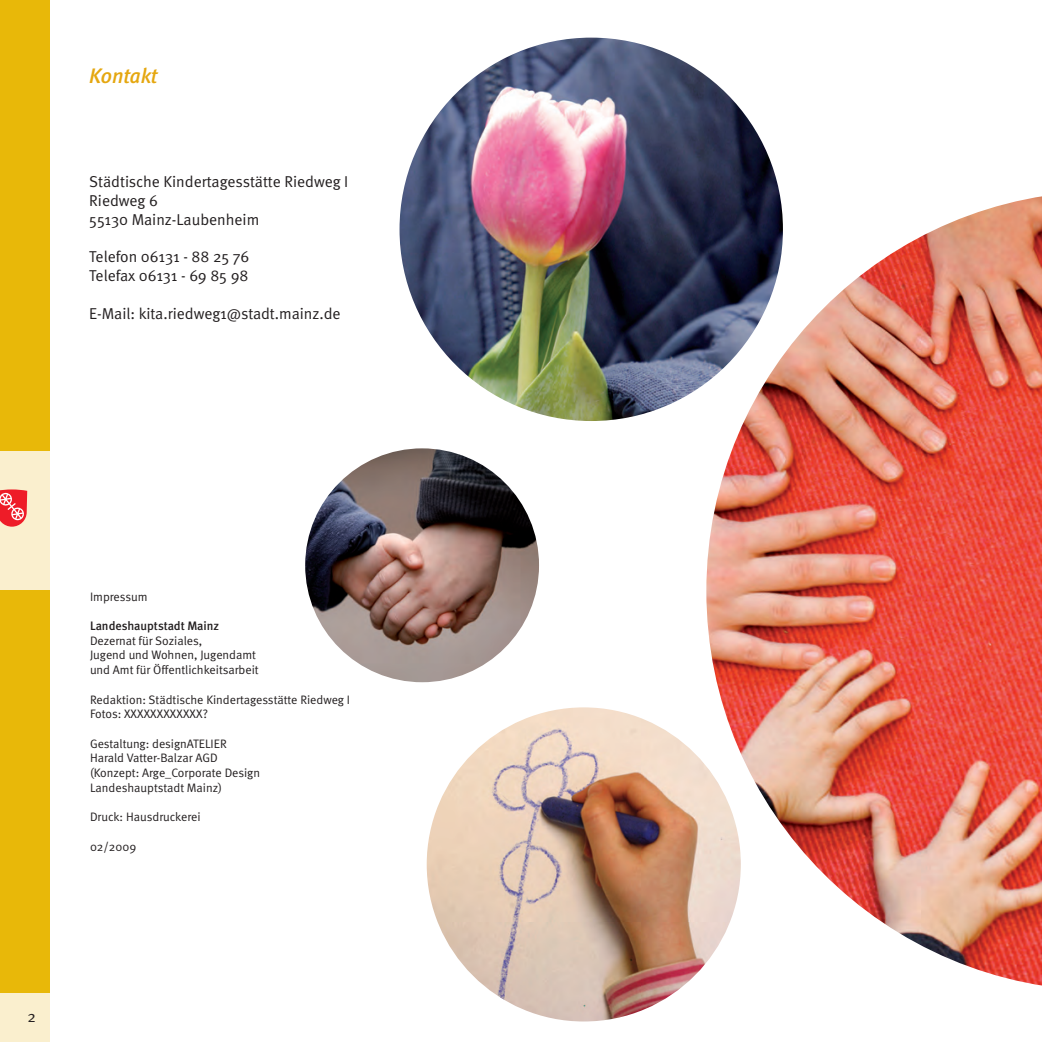
<style>
.page{position:relative;width:1042px;height:1042px;background:#fff}
.page>*{position:absolute;margin:0;border:0;box-sizing:border-box;transform-origin:0 0}
.t1{font:italic 500 21px "Meta";letter-spacing:-.005em;color:#e5a710}
.t2{font:15.75px/18.9px "Meta Normal";color:#231f20}
.t3{font:12.25px/14.7px "Meta Normal";color:#231f20}
.t4{font:500 12.25px "Meta";color:#231f20}
</style>
<div class="page">
<div style="left:0;top:0;width:50px;height:1042px;background:#e8b809"></div>
<div style="left:0;top:451px;width:50px;height:139px;background:#faefce"></div>
<div style="left:0;top:993px;width:50px;height:49px;background:#faefce"></div>
<img style="left:706px;top:196px;width:336px;height:790px">
<img style="left:399px;top:38px;width:384px;height:383px;border-radius:50%">
<img style="left:427px;top:707px;width:314px;height:314px;border-radius:50%">
<img style="left:305px;top:448px;width:234px;height:234px;border-radius:50%">
<svg style="left:0;top:489px;width:27px;height:38px"></svg>
<h1 class="t1" style="left:89px;top:68px;width:70px">Kontakt</h1>
<p class="t2" style="left:89px;top:173px;width:260px">Städtische Kindertagesstätte Riedweg I<br>Riedweg 6<br>55130 Mainz-Laubenheim</p>
<p class="t2" style="left:89px;top:249px;width:161px">Telefon 06131 - 88 25 76<br>Telefax 06131 - 69 85 98</p>
<p class="t2" style="left:89px;top:306px;width:253px">E-Mail: kita.riedweg1@stadt.mainz.de</p>
<p class="t3" style="left:90px;top:590px;width:59px">Impressum</p>
<p class="t4" style="left:90px;top:621px;width:131px">Landeshauptstadt Mainz</p>
<p class="t3" style="left:90px;top:634px;width:170px">Dezernat für Soziales,<br>Jugend und Wohnen, Jugendamt und Amt für Öffentlichkeitsarbeit</p>
<p class="t3" style="left:90px;top:693px;width:261px">Redaktion: Städtische Kindertagesstätte Riedweg I<br>Fotos: XXXXXXXXXXXX?</p>
<p class="t3" style="left:90px;top:737px;width:172px">Gestaltung: designATELIER<br>Harald Vatter-Balzar AGD (Konzept: Arge_Corporate Design<br>Landeshauptstadt Mainz)</p>
<p class="t3" style="left:90px;top:811px;width:112px">Druck: Hausdruckerei</p>
<p class="t3" style="left:90px;top:840px;width:48px">02/2009</p>
<p class="t2" style="left:27px;top:1008px;width:10px">2</p>
</div>
